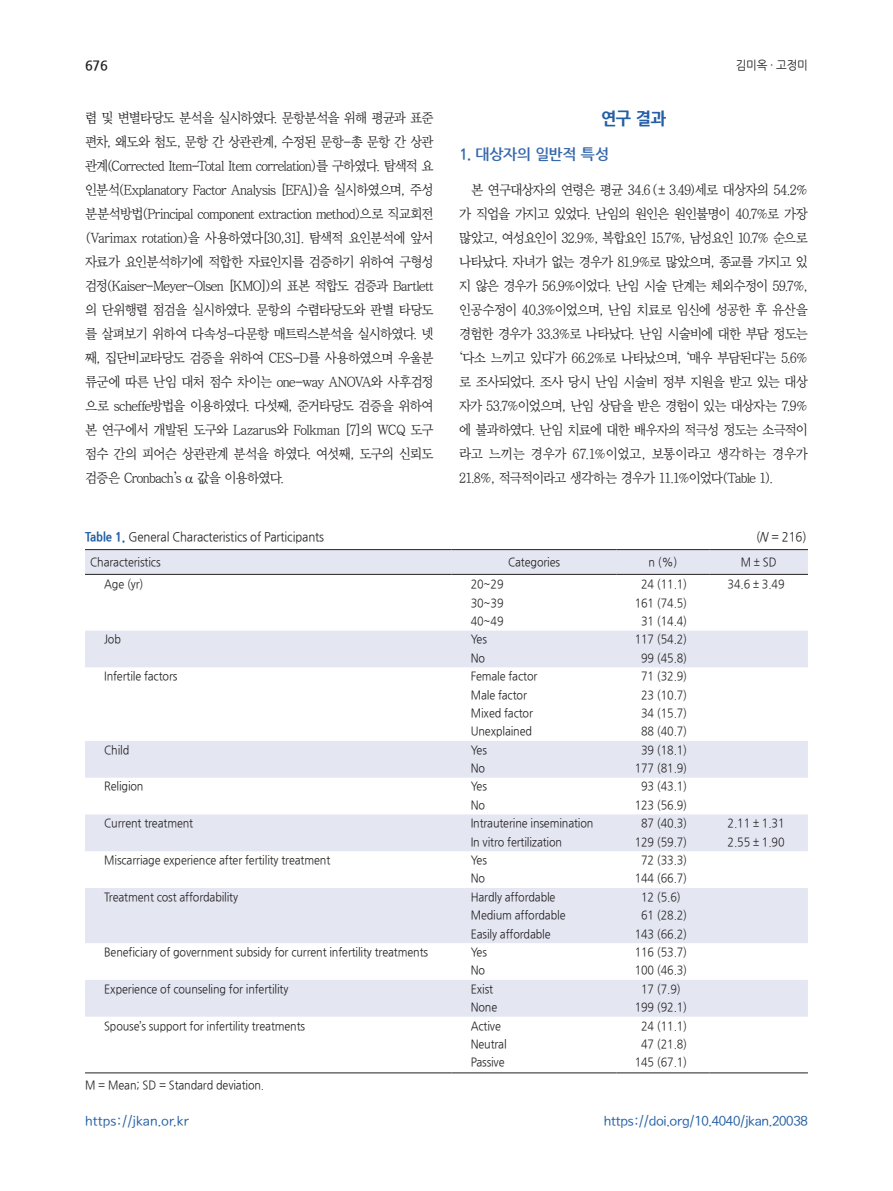
<style>
.page{position:relative;width:893px;height:1191px;background:#fff}
.page>*{position:absolute;margin:0;border:0;box-sizing:border-box;transform-origin:0 0}
.t1{font:800 17.25px "Nanum Gothic";color:#245fa4;scale:.95 1}
.t2{font:700 15px "Nanum Gothic";letter-spacing:-.005em;color:#3769ab}
.t3{font:13.95px/24px "Bareun Batang L";letter-spacing:-.055em;color:#231f20;text-align:justify;scale:.95 1}
.t4{font:13.5px "Seoul Namsan M";letter-spacing:-.025em;color:#245fa4}
.t5{font:13.5px "Seoul Namsan M";color:#245fa4}
.t6{font:700 13.5px "Nanum Gothic";color:#231f20;scale:.95 1}
.t7{font:12.75px "Nanum Gothic";letter-spacing:-.01em;color:#231f20;scale:.9 1}
.t8{font:12px "Nanum Gothic";letter-spacing:-.01em;color:#231f20;scale:.9 1}
.t9{font:12px "Nanum Gothic";letter-spacing:-.01em;color:#231f20;scale:.95 1}
.s1{font-family:"Nanum Gothic"}
.s2{font-family:"New Gulim"}
.s3{font-family:"Nanum Myeongjo"}
.s4{font-weight:800;color:#245fa4}
.s5{font-style:italic}
</style>
<div class="page">
<svg style="left:85px;top:550px;width:723px;height:466px"></svg>
<hr style="left:85px;top:549px;width:367px;height:1px;background:#231f20">
<hr style="left:452px;top:549px;width:165px;height:1px;background:#231f20">
<hr style="left:617px;top:549px;width:92px;height:1px;background:#231f20">
<hr style="left:709px;top:549px;width:99px;height:1px;background:#231f20">
<hr style="left:85px;top:574px;width:367px;height:1px;background:#231f20">
<hr style="left:452px;top:574px;width:165px;height:1px;background:#231f20">
<hr style="left:617px;top:574px;width:92px;height:1px;background:#231f20">
<hr style="left:709px;top:574px;width:99px;height:1px;background:#231f20">
<hr style="left:85px;top:1072px;width:367px;height:1px;background:#231f20">
<hr style="left:452px;top:1072px;width:165px;height:1px;background:#231f20">
<hr style="left:617px;top:1072px;width:92px;height:1px;background:#231f20">
<hr style="left:709px;top:1072px;width:99px;height:1px;background:#231f20">
<p class="t6" style="left:85px;top:59px;width:26px">676</p>
<p class="t9" style="left:736px;top:60px;width:77px">김미옥 · 고정미</p>
<p class="t3" style="left:85px;top:106px;width:369px">렴 및 변별타당도 분석을 실시하였다<span class="s1">.</span> 문항분석을 위해 평균과 표준 편차<span class="s2">,</span> 왜도와 첨도<span class="s2">,</span> 문항 간 상관관계<span class="s2">,</span> 수정된 문항-총 문항 간 상관 관계(Corrected Item-Total Item correlation)를 구하였다<span class="s1">.</span> 탐색적 요 인분석(Explanatory Factor Analysis [EFA])을 실시하였으며<span class="s2">,</span> 주성 분분석방법(Principal component extraction method)으로 직교회전 (Varimax rotation)을 사용하였다[30<span class="s2">,</span>31]<span class="s1">.</span> 탐색적 요인분석에 앞서 자료가 요인분석하기에 적합한 자료인지를 검증하기 위하여 구형성 검정(Kaiser-Meyer-Olsen [KMO])의 표본 적합도 검증과 Bartlett 의 단위행렬 점검을 실시하였다<span class="s1">.</span> 문항의 수렴타당도와 판별 타당도 를 살펴보기 위하여 다속성-다문항 매트릭스분석을 실시하였다<span class="s1">.</span> 넷 째<span class="s2">,</span> 집단비교타당도 검증을 위하여 CES-D를 사용하였으며 우울분 류군에 따른 난임 대처 점수 차이는 one-way ANOVA와 사후검정 으로 scheffe방법을 이용하였다<span class="s1">.</span> 다섯째<span class="s2">,</span> 준거타당도 검증을 위하여 본 연구에서 개발된 도구와 Lazarus와 Folkman [7]의 WCQ 도구 점수 간의 피어슨 상관관계 분석을 하였다<span class="s1">.</span> 여섯째<span class="s2">,</span> 도구의 신뢰도 검증은 Cronbach<span class="s3">’</span>s 값을 이용하였다<span class="s1">.</span></p>
<p class="t1" style="left:601px;top:110px;width:70px">연구 결과</p>
<p class="t2" style="left:459px;top:146px;width:151px">1. 대상자의 일반적 특성</p>
<p class="t3" style="left:459px;top:178px;width:369px;text-indent:12px">본 연구대상자의 연령은 평균 34<span class="s1">.</span>6 (± 3<span class="s1">.</span>49)세로 대상자의 54<span class="s1">.</span>2% 가 직업을 가지고 있었다<span class="s1">.</span> 난임의 원인은 원인불명이 40<span class="s1">.</span>7%로 가장 많았고<span class="s2">,</span> 여성요인이 32<span class="s1">.</span>9%<span class="s2">,</span> 복합요인 15<span class="s1">.</span>7%<span class="s2">,</span> 남성요인 10<span class="s1">.</span>7% 순으로 나타났다<span class="s1">.</span> 자녀가 없는 경우가 81<span class="s1">.</span>9%로 많았으며<span class="s2">,</span> 종교를 가지고 있 지 않은 경우가 56<span class="s1">.</span>9%이었다<span class="s1">.</span> 난임 시술 단계는 체외수정이 59<span class="s1">.</span>7%<span class="s2">, </span>인공수정이 40<span class="s1">.</span>3%이었으며<span class="s2">,</span> 난임 치료로 임신에 성공한 후 유산을 경험한 경우가 33<span class="s1">.</span>3%로 나타났다<span class="s1">.</span> 난임 시술비에 대한 부담 정도는 <span class="s3">‘</span>다소 느끼고 있다<span class="s3">’</span>가 66<span class="s1">.</span>2%로 나타났으며<span class="s2">,</span> <span class="s3">‘</span>매우 부담된다<span class="s3">’</span>는 5<span class="s1">.</span>6% 로 조사되었다<span class="s1">.</span> 조사 당시 난임 시술비 정부 지원을 받고 있는 대상 자가 53<span class="s1">.</span>7%이었으며<span class="s2">,</span> 난임 상담을 받은 경험이 있는 대상자는 7<span class="s1">.</span>9% 에 불과하였다<span class="s1">.</span> 난임 치료에 대한 배우자의 적극성 정도는 소극적이 라고 느끼는 경우가 67<span class="s1">.</span>1%이었고<span class="s2">,</span> 보통이라고 생각하는 경우가 21<span class="s1">.</span>8%<span class="s2">,</span> 적극적이라고 생각하는 경우가 11<span class="s1">.</span>1%이었다(Table 1)<span class="s1">.</span></p>
<p class="t7" style="left:85px;top:530px;width:267px"><span class="s4">Table 1.</span> General Characteristics of Participants</p>
<p class="t7" style="left:756px;top:530px;width:58px">(<span class="s5">N</span> = 216)</p>
<p class="t8" style="left:90px;top:556px;width:80px">Characteristics</p>
<p class="t8" style="left:508px;top:556px;width:59px">Categories</p>
<p class="t8" style="left:649px;top:556px;width:33px">n (%)</p>
<p class="t8" style="left:741px;top:556px;width:41px">M ± SD</p>
<p class="t8" style="left:104px;top:578px;width:45px">Age (yr)</p>
<p class="t8" style="left:471px;top:578px;width:38px">20~29</p>
<p class="t8" style="left:641px;top:578px;width:53px">24 (11.1)</p>
<p class="t8" style="left:728px;top:578px;width:65px">34.6 ± 3.49</p>
<p class="t8" style="left:471px;top:597px;width:38px">30~39</p>
<p class="t8" style="left:635px;top:597px;width:60px">161 (74.5)</p>
<p class="t8" style="left:471px;top:615px;width:38px">40~49</p>
<p class="t8" style="left:641px;top:615px;width:53px">31 (14.4)</p>
<p class="t8" style="left:104px;top:634px;width:20px">Job</p>
<p class="t8" style="left:471px;top:634px;width:20px">Yes</p>
<p class="t8" style="left:635px;top:634px;width:60px">117 (54.2)</p>
<p class="t8" style="left:471px;top:652px;width:17px">No</p>
<p class="t8" style="left:641px;top:652px;width:53px">99 (45.8)</p>
<p class="t8" style="left:104px;top:670px;width:83px">Infertile factors</p>
<p class="t8" style="left:471px;top:670px;width:76px">Female factor</p>
<p class="t8" style="left:641px;top:670px;width:53px">71 (32.9)</p>
<p class="t8" style="left:471px;top:689px;width:64px">Male factor</p>
<p class="t8" style="left:641px;top:689px;width:53px">23 (10.7)</p>
<p class="t8" style="left:471px;top:707px;width:71px">Mixed factor</p>
<p class="t8" style="left:641px;top:707px;width:53px">34 (15.7)</p>
<p class="t8" style="left:471px;top:725px;width:70px">Unexplained</p>
<p class="t8" style="left:641px;top:725px;width:53px">88 (40.7)</p>
<p class="t8" style="left:104px;top:744px;width:29px">Child</p>
<p class="t8" style="left:471px;top:744px;width:20px">Yes</p>
<p class="t8" style="left:641px;top:744px;width:53px">39 (18.1)</p>
<p class="t8" style="left:471px;top:762px;width:17px">No</p>
<p class="t8" style="left:635px;top:762px;width:60px">177 (81.9)</p>
<p class="t8" style="left:104px;top:781px;width:45px">Religion</p>
<p class="t8" style="left:471px;top:781px;width:20px">Yes</p>
<p class="t8" style="left:641px;top:781px;width:53px">93 (43.1)</p>
<p class="t8" style="left:471px;top:799px;width:17px">No</p>
<p class="t8" style="left:635px;top:799px;width:60px">123 (56.9)</p>
<p class="t8" style="left:104px;top:817px;width:100px">Current treatment</p>
<p class="t8" style="left:471px;top:817px;width:138px">Intrauterine insemination</p>
<p class="t8" style="left:641px;top:817px;width:53px">87 (40.3)</p>
<p class="t8" style="left:728px;top:817px;width:65px">2.11 ± 1.31</p>
<p class="t8" style="left:471px;top:836px;width:103px">In vitro fertilization</p>
<p class="t8" style="left:635px;top:836px;width:60px">129 (59.7)</p>
<p class="t8" style="left:728px;top:836px;width:65px">2.55 ± 1.90</p>
<p class="t8" style="left:104px;top:854px;width:253px">Miscarriage experience after fertility treatment</p>
<p class="t8" style="left:471px;top:854px;width:20px">Yes</p>
<p class="t8" style="left:641px;top:854px;width:53px">72 (33.3)</p>
<p class="t8" style="left:471px;top:872px;width:17px">No</p>
<p class="t8" style="left:635px;top:872px;width:60px">144 (66.7)</p>
<p class="t8" style="left:104px;top:891px;width:150px">Treatment cost affordability</p>
<p class="t8" style="left:471px;top:891px;width:96px">Hardly affordable</p>
<p class="t8" style="left:641px;top:891px;width:45px">12 (5.6)</p>
<p class="t8" style="left:471px;top:909px;width:107px">Medium affordable</p>
<p class="t8" style="left:641px;top:909px;width:53px">61 (28.2)</p>
<p class="t8" style="left:471px;top:928px;width:90px">Easily affordable</p>
<p class="t8" style="left:635px;top:928px;width:60px">143 (66.2)</p>
<p class="t8" style="left:104px;top:946px;width:361px">Beneficiary of government subsidy for current infertility treatments</p>
<p class="t8" style="left:471px;top:946px;width:20px">Yes</p>
<p class="t8" style="left:635px;top:946px;width:60px">116 (53.7)</p>
<p class="t8" style="left:471px;top:964px;width:17px">No</p>
<p class="t8" style="left:635px;top:964px;width:60px">100 (46.3)</p>
<p class="t8" style="left:104px;top:983px;width:206px">Experience of counseling for infertility</p>
<p class="t8" style="left:471px;top:983px;width:26px">Exist</p>
<p class="t8" style="left:641px;top:983px;width:45px">17 (7.9)</p>
<p class="t8" style="left:471px;top:1001px;width:31px">None</p>
<p class="t8" style="left:635px;top:1001px;width:60px">199 (92.1)</p>
<p class="t8" style="left:104px;top:1020px;width:225px">Spouse’s support for infertility treatments</p>
<p class="t8" style="left:471px;top:1020px;width:35px">Active</p>
<p class="t8" style="left:641px;top:1020px;width:53px">24 (11.1)</p>
<p class="t8" style="left:471px;top:1038px;width:41px">Neutral</p>
<p class="t8" style="left:641px;top:1038px;width:53px">47 (21.8)</p>
<p class="t8" style="left:471px;top:1056px;width:39px">Passive</p>
<p class="t8" style="left:635px;top:1056px;width:60px">145 (67.1)</p>
<p class="t8" style="left:85px;top:1079px;width:201px">M = Mean; SD = Standard deviation.</p>
<p class="t5" style="left:85px;top:1114px;width:106px">https://jkan.or.kr</p>
<p class="t4" style="left:604px;top:1114px;width:206px">https://doi.org/10.4040/jkan.20038</p>
</div>
